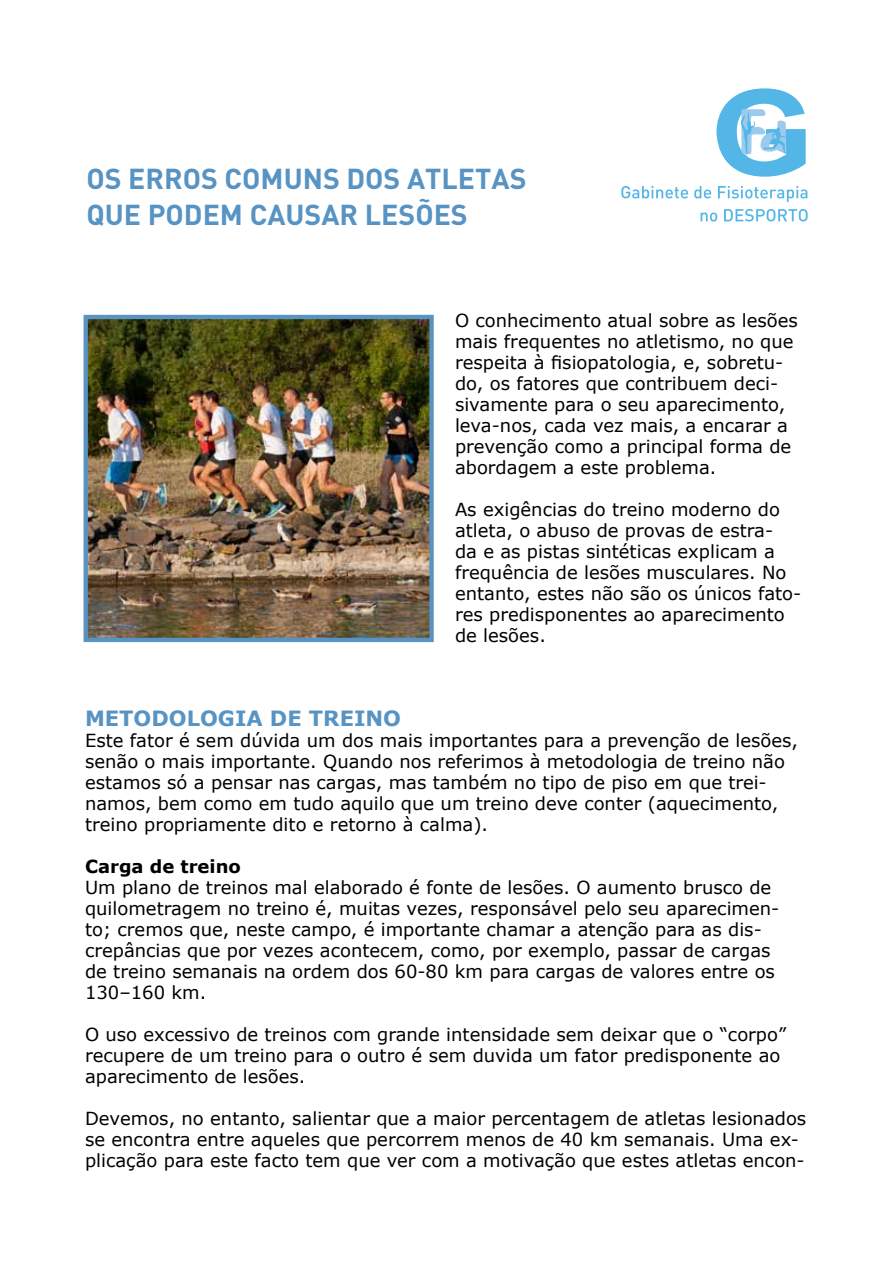
<style>
.page{position:relative;width:893px;height:1263px;background:#fff}
.page>*{position:absolute;margin:0;border:0;box-sizing:border-box;transform-origin:0 0}
.t1{font:700 28.5px/36px "DIN";color:#5793c3}
.t2{font:700 21px "Verdana";color:#5793c3}
.t3{font:18px/21px "Verdana";color:#000}
.t4{font:700 18px "Verdana";color:#000}
</style>
<div class="page">
<svg style="left:716px;top:88px;width:90px;height:89px"></svg>
<svg style="left:701px;top:213px;width:16px;height:8px"></svg>
<svg style="left:724px;top:209px;width:84px;height:12px"></svg>
<svg style="left:621px;top:186px;width:67px;height:12px"></svg>
<svg style="left:694px;top:186px;width:17px;height:12px"></svg>
<svg style="left:718px;top:186px;width:89px;height:16px"></svg>
<img style="left:89px;top:320px;width:340px;height:317px">
<div style="left:84px;top:315px;width:350px;height:327px;border:4px solid #5793c3"></div>
<h1 class="t1" style="left:86px;top:159px;width:442px">OS ERROS COMUNS DOS ATLETAS<br>QUE PODEM CAUSAR LESÕES</h1>
<p class="t3" style="left:455px;top:310px;width:344px">O conhecimento atual sobre as lesões mais frequentes no atletismo, no que respeita à fisiopatologia, e, sobretu&shy;do, os fatores que contribuem deci&shy;sivamente para o seu aparecimento, leva-nos, cada vez mais, a encarar a prevenção como a principal forma de abordagem a este problema.</p>
<p class="t3" style="left:455px;top:499px;width:348px">As exigências do treino moderno do atleta, o abuso de provas de estra-<br>da e as pistas sintéticas explicam a frequência de lesões musculares. No entanto, estes não são os únicos fato&shy;res predisponentes ao aparecimento de lesões.</p>
<p class="t2" style="left:85px;top:703px;width:318px">METODOLOGIA DE TREINO</p>
<p class="t3" style="left:85px;top:730px;width:714px">Este fator é sem dúvida um dos mais importantes para a prevenção de lesões, senão o mais importante. Quando nos referimos à metodologia de treino não estamos só a pensar nas cargas, mas também no tipo de piso em que trei&shy;namos, bem como em tudo aquilo que um treino deve conter (aquecimento, treino propriamente dito e retorno à calma).</p>
<p class="t4" style="left:85px;top:854px;width:157px">CARGA DE TREINO</p>
<p class="t3" style="left:85px;top:877px;width:696px">Um plano de treinos mal elaborado é fonte de lesões. O aumento brusco de quilometragem no treino é, muitas vezes, responsável pelo seu aparecimen&shy;to; cremos que, neste campo, é importante chamar a atenção para as dis&shy;crepâncias que por vezes acontecem, como, por exemplo, passar de cargas de treino semanais na ordem dos 60-80 km para cargas de valores entre os 130–160 km.</p>
<p class="t3" style="left:85px;top:1024px;width:703px">O uso excessivo de treinos com grande intensidade sem deixar que o “corpo” recupere de um treino para o outro é sem duvida um fator predisponente ao aparecimento de lesões.</p>
<p class="t3" style="left:85px;top:1108px;width:723px">Devemos, no entanto, salientar que a maior percentagem de atletas lesionados se encontra entre aqueles que percorrem menos de 40 km semanais. Uma ex&shy;plicação para este facto tem que ver com a motivação que estes atletas encon-</p>
</div>
